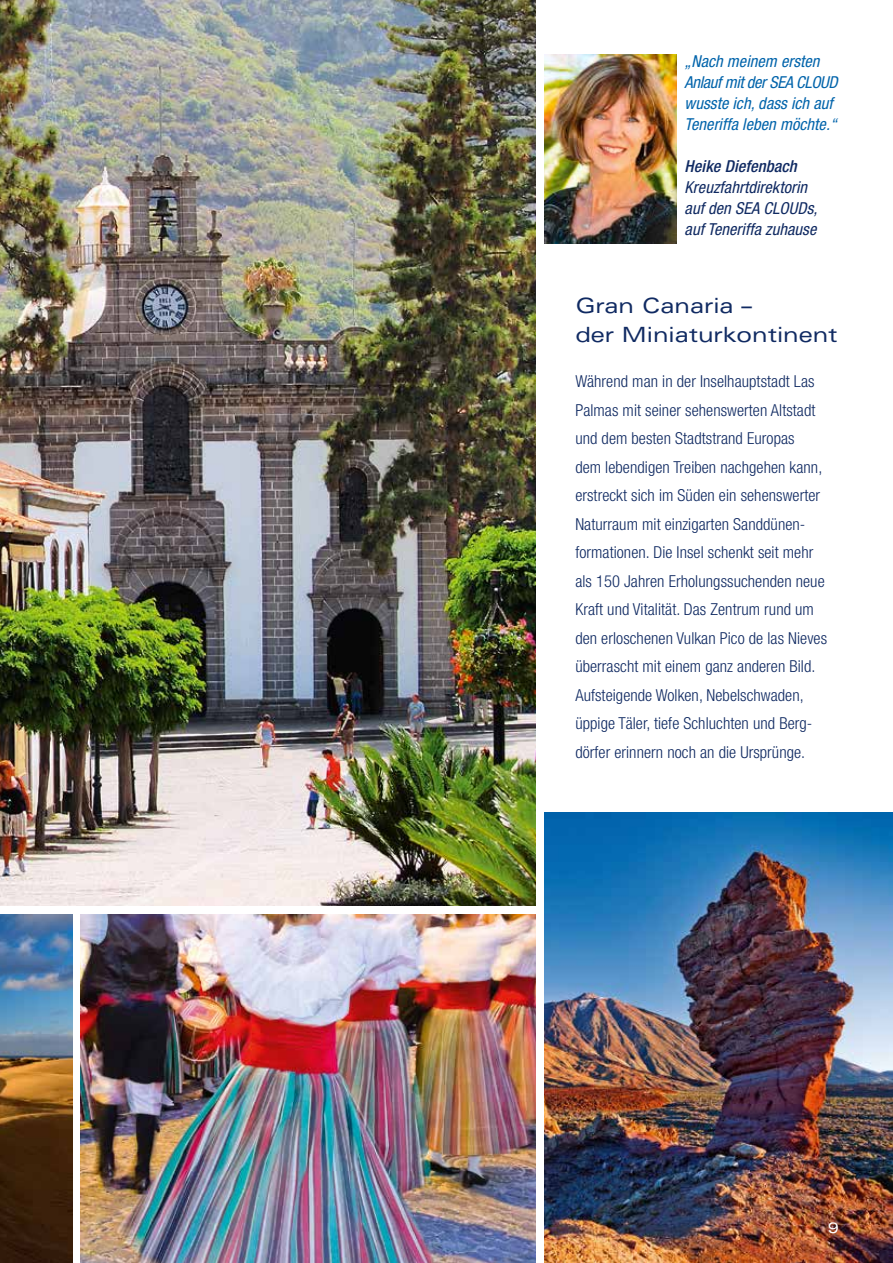
<style>
.page{position:relative;width:893px;height:1263px;background:#fff}
.page>*{position:absolute;margin:0;border:0;box-sizing:border-box;transform-origin:0 0}
.t1{font:expanded 21px/28.5px "Univers LT Std";color:#102a62}
.t2{font:300 condensed 16.5px/28.5px "Helvetica Neue LT Std";letter-spacing:.005em;color:#102a62}
.t3{font:italic condensed 16.5px/21px "Helvetica Neue LT Std";letter-spacing:.005em;color:#0264ab}
.t4{font:italic condensed 16.5px/21px "Helvetica Neue LT Std";letter-spacing:.005em;color:#102a62}
.t5{font:italic 500 condensed 16.5px "Helvetica Neue LT Std";letter-spacing:.005em;color:#102a62}
.t6{font:expanded 15px "Univers LT Std";color:#fff}
</style>
<div class="page">
<img style="left:0;top:0;width:536px;height:906px">
<img style="left:544px;top:812px;width:349px;height:451px">
<img style="left:544px;top:54px;width:132px;height:189px">
<img style="left:81px;top:914px;width:455px;height:349px">
<img style="left:0;top:914px;width:72px;height:349px">
<p class="t3" style="left:685px;top:51px;width:155px">„Nach meinem ersten<br>Anlauf mit der SEA CLOUD wusste ich, dass ich auf<br>Teneriffa leben möchte.“</p>
<p class="t5" style="left:685px;top:156px;width:114px">Heike Diefenbach</p>
<p class="t4" style="left:685px;top:177px;width:134px">Kreuzfahrtdirektorin auf den SEA CLOUDs, auf Teneriffa zuhause</p>
<p class="t1" style="left:575px;top:291px;width:264px">Gran Canaria –<br>der Miniaturkontinent</p>
<p class="t2" style="left:575px;top:367px;width:253px">Während man in der Inselhauptstadt Las Palmas mit seiner sehenswerten Altstadt und dem besten Stadtstrand Europas<br>dem lebendigen Treiben nachgehen kann, erstreckt sich im Süden ein sehenswerter Naturraum mit einzigarten Sanddünen&shy;formationen. Die Insel schenkt seit mehr als 150 Jahren Erholungssuchenden neue Kraft und Vitalität. Das Zentrum rund um den erloschenen Vulkan Pico de las Nieves überrascht mit einem ganz anderen Bild.<br>Aufsteigende Wolken, Nebelschwaden, üppige Täler, tiefe Schluchten und Berg&shy;dörfer erinnern noch an die Ursprünge.</p>
<p class="t6" style="left:828px;top:1219px;width:13px">9</p>
</div>
